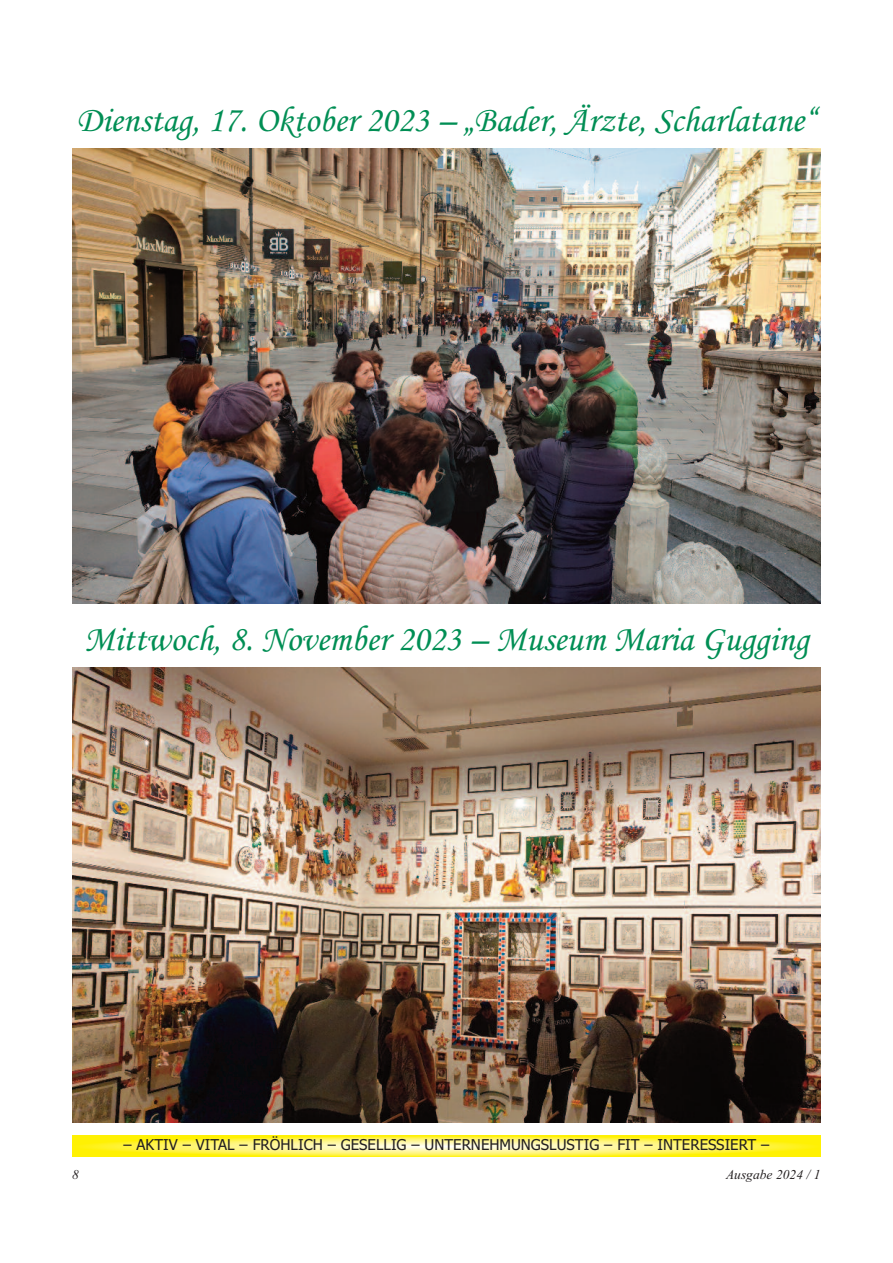
<style>
.page{position:relative;width:893px;height:1263px;background:#fff}
.page>*{position:absolute;margin:0;border:0;box-sizing:border-box;transform-origin:0 0}
.t1{font:36px "Monotype Corsiva";color:#008e54}
.t2{font:15px "Tahoma";color:#231f20}
.t3{font:italic 13.5px "Times New Roman";color:#231f20}
</style>
<div class="page">
<svg style="left:72px;top:1135px;width:749px;height:22px;background:#fff452"></svg>
<img style="left:72px;top:149px;width:749px;height:455px">
<img style="left:72px;top:668px;width:749px;height:455px">
<p class="t1" style="left:77px;top:98px;width:741px">Dienstag, 17. Oktober 2023 – „Bader, Ärzte, Scharlatane“</p>
<p class="t1" style="left:84px;top:616px;width:726px">Mittwoch, 8. November 2023 – Museum Maria Gugging</p>
<p class="t2" style="left:124px;top:1136px;width:647px">– AKTIV – VITAL – FRÖHLICH – GESELLIG – UNTERNEHMUNGSLUSTIG – FIT – INTERESSIERT –</p>
<p class="t3" style="left:72px;top:1166px;width:8px">8</p>
<p class="t3" style="left:726px;top:1166px;width:96px">Ausgabe 2024 / 1</p>
</div>
